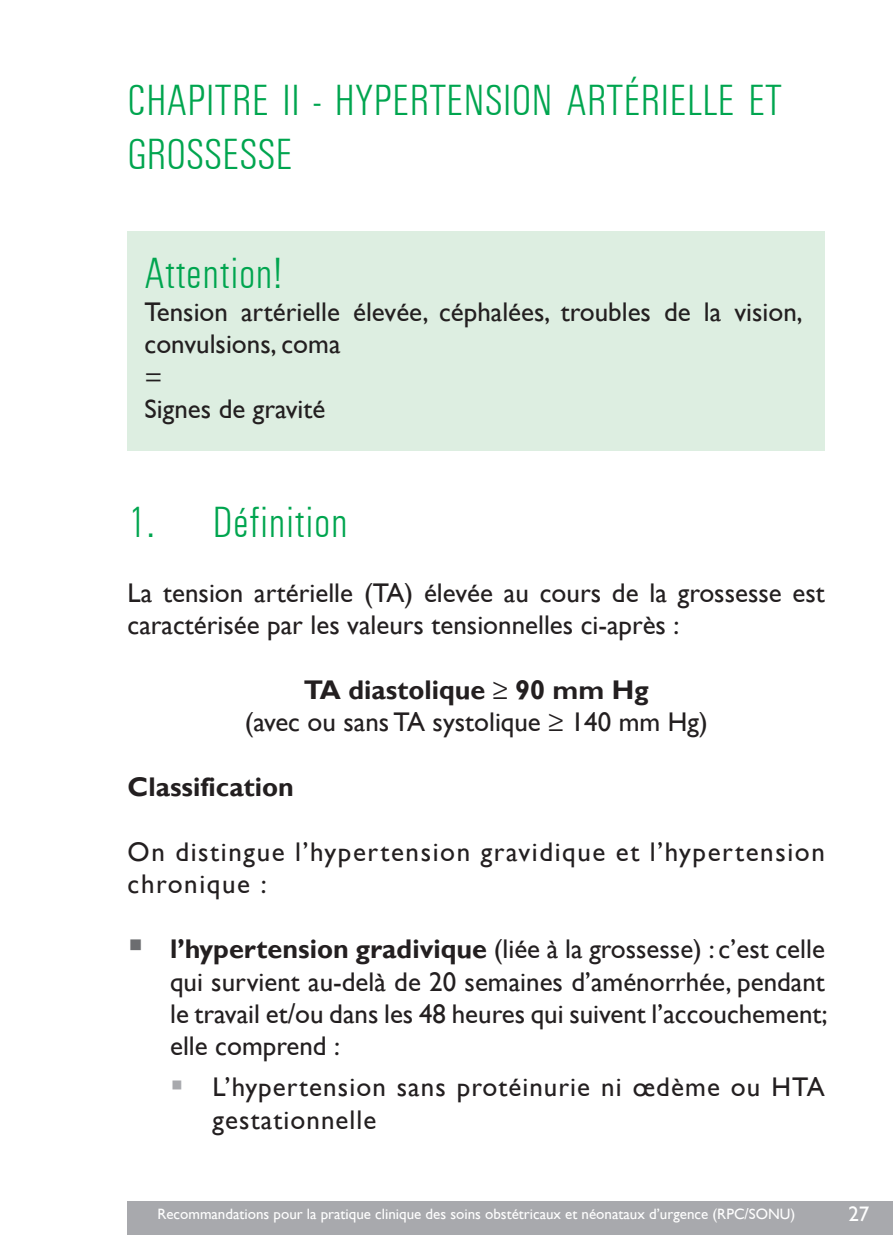
<style>
.page{position:relative;width:893px;height:1259px;background:#fff}
.page>*{position:absolute;margin:0;border:0;box-sizing:border-box;transform-origin:0 0}
.t1{font:45px/54px "Univers Condensed LIGHT";color:#00a54f}
.t2{font:27px/32.4px "Gill Sans";color:#231f20}
.t3{font:27px/32.4px "Gill Sans";letter-spacing:.06em;color:#231f20}
.t4{font:27px/32.4px "Gill Sans";letter-spacing:.04em;color:#231f20}
.t5{font:700 27px "Gill Sans";color:#231f20}
.t6{font:21px "Gill Sans";color:#fff}
.t7{font:15px "Gill Sans";color:#fff}
.s1{font-weight:700}
</style>
<div class="page">
<div style="left:128px;top:1201px;width:765px;height:33px;background:#a8a9ad"></div>
<div style="left:128px;top:231px;width:697px;height:220px;background:#ddeee1"></div>
<h1 class="t1" style="left:128px;top:74px;width:656px">CHAPITRE II - HYPERTENSION ARTÉRIELLE ET<br>GROSSESSE</h1>
<h1 class="t1" style="left:145px;top:247px;width:140px">Attention!</h1>
<p class="t2" style="left:145px;top:295px;width:660px">Tension artérielle élevée, céphalées, troubles de la vision, convulsions, coma<br>=<br>Signes de gravité</p>
<h1 class="t1" style="left:128px;top:495px;width:222px">1. Définition</h1>
<p class="t2" style="left:128px;top:576px;width:699px">La tension artérielle (TA) élevée au cours de la grossesse est caractérisée par les valeurs tensionnelles ci-après :</p>
<p class="t5" style="left:304px;top:674px;width:347px">TA diastolique ≥ 90 mm Hg</p>
<p class="t2" style="left:245px;top:706px;width:464px">(avec ou sans TA systolique ≥ 140 mm Hg)</p>
<p class="t5" style="left:128px;top:771px;width:168px">Classification</p>
<p class="t3" style="left:128px;top:835px;width:699px">On distingue l’hypertension gravidique et l’hypertension chronique :</p>
<p class="t2" style="left:170px;top:932px;width:659px;text-align:justify"><span class="s1">l’hypertension gradivique</span> (liée à la grossesse) : c’est celle qui survient au-delà de 20 semaines d’aménorrhée, pendant le travail et/ou dans les 48 heures qui suivent l’accouchement; elle comprend :</p>
<p class="t4" style="left:213px;top:1070px;width:597px">L’hypertension sans protéinurie ni œdème ou HTA gestationnelle</p>
<p class="t7" style="left:157px;top:1205px;width:639px">Recommandations pour la pratique clinique des soins obstétricaux et néonataux d’urgence (RPC/SONU)</p>
<p class="t6" style="left:848px;top:1202px;width:22px">27</p>
</div>
